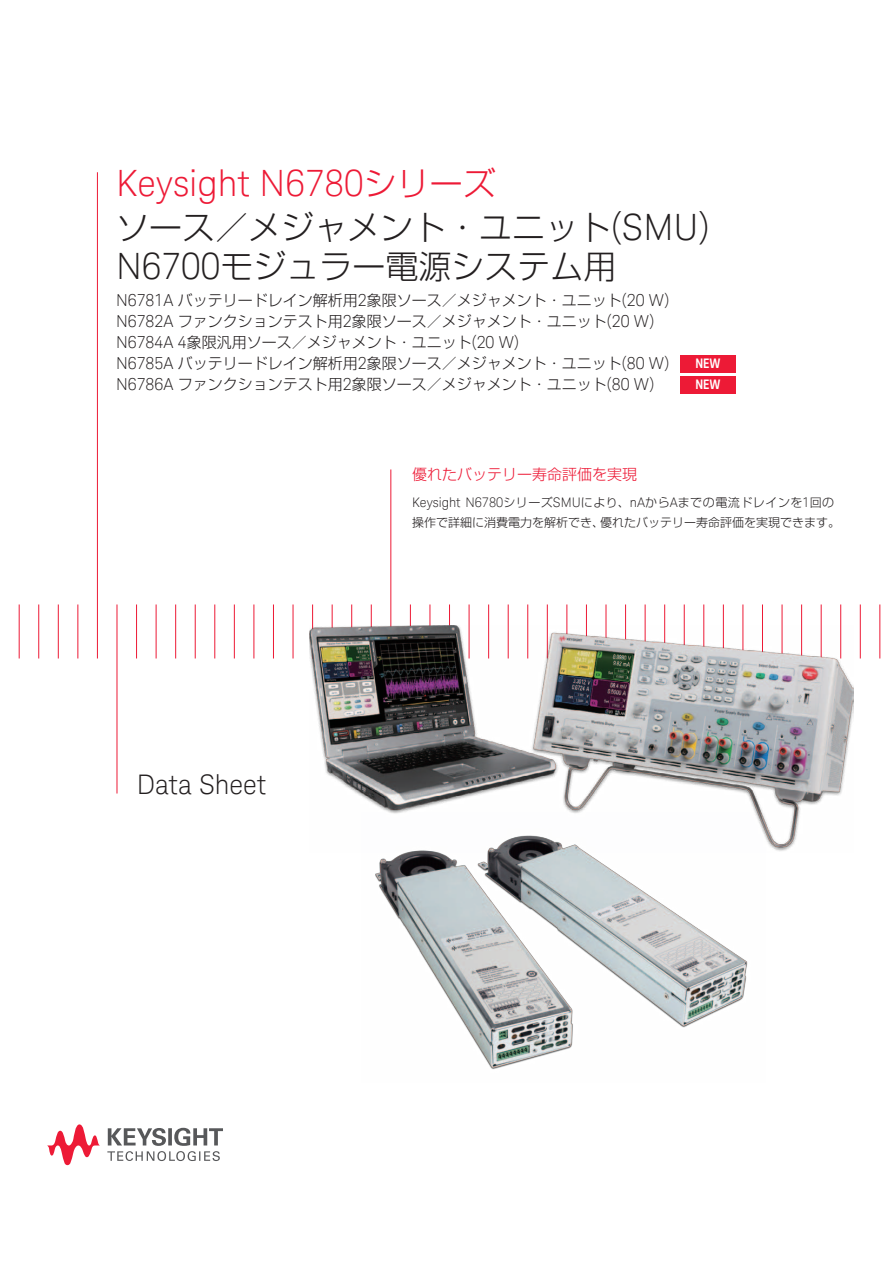
<style>
.page{position:relative;width:893px;height:1263px;background:#fff}
.page>*{position:absolute;margin:0;border:0;box-sizing:border-box;transform-origin:0 0}
.t1{font:300 36.3px "Keysight Sans";color:#ed1a36}
.t2{font:300 33px/39px "Shin Go Pro";color:#231f20}
.t3{font:300 27px "Keysight Sans";letter-spacing:-.005em;color:#231f20}
.t4{font:300 15px/21px "Shin Go Pro";color:#231f20}
.t5{font:300 15px "Shin Go Pro";color:#ed1a36}
.t6{font:700 13.2px "Keysight Sans Condensed";color:#fff}
.t7{font:300 12px/19.5px "Shin Go Pro";color:#231f20}
.s1{font-family:"Shin Go Pro";font-size:33px}
.s2{font-family:"Keysight Sans";font-size:36.3px}
.s3{font-family:"Keysight Sans";font-size:16.5px}
.s4{font-family:"Keysight Sans";font-size:13.2px}
</style>
<div class="page">
<hr style="left:19px;top:604px;width:1px;height:54px;background:#ed1a36">
<hr style="left:38px;top:604px;width:1px;height:54px;background:#ed1a36">
<hr style="left:58px;top:604px;width:1px;height:54px;background:#ed1a36">
<hr style="left:77px;top:604px;width:1px;height:54px;background:#ed1a36">
<hr style="left:97px;top:172px;width:1px;height:486px;background:#ed1a36">
<hr style="left:117px;top:604px;width:1px;height:189px;background:#ed1a36">
<hr style="left:136px;top:604px;width:1px;height:54px;background:#ed1a36">
<hr style="left:156px;top:604px;width:1px;height:54px;background:#ed1a36">
<hr style="left:175px;top:604px;width:1px;height:54px;background:#ed1a36">
<hr style="left:195px;top:604px;width:1px;height:54px;background:#ed1a36">
<hr style="left:214px;top:604px;width:1px;height:54px;background:#ed1a36">
<hr style="left:234px;top:604px;width:1px;height:54px;background:#ed1a36">
<hr style="left:254px;top:604px;width:1px;height:54px;background:#ed1a36">
<hr style="left:273px;top:604px;width:1px;height:54px;background:#ed1a36">
<hr style="left:293px;top:604px;width:1px;height:54px;background:#ed1a36">
<hr style="left:312px;top:604px;width:1px;height:54px;background:#ed1a36">
<hr style="left:332px;top:604px;width:1px;height:54px;background:#ed1a36">
<hr style="left:351px;top:604px;width:1px;height:54px;background:#ed1a36">
<hr style="left:371px;top:604px;width:1px;height:54px;background:#ed1a36">
<hr style="left:390px;top:469px;width:1px;height:189px;background:#ed1a36">
<hr style="left:410px;top:604px;width:1px;height:54px;background:#ed1a36">
<hr style="left:430px;top:604px;width:1px;height:54px;background:#ed1a36">
<hr style="left:449px;top:604px;width:1px;height:54px;background:#ed1a36">
<hr style="left:469px;top:604px;width:1px;height:54px;background:#ed1a36">
<hr style="left:488px;top:604px;width:1px;height:54px;background:#ed1a36">
<hr style="left:508px;top:604px;width:1px;height:54px;background:#ed1a36">
<hr style="left:527px;top:604px;width:1px;height:54px;background:#ed1a36">
<hr style="left:547px;top:604px;width:1px;height:54px;background:#ed1a36">
<hr style="left:566px;top:604px;width:1px;height:54px;background:#ed1a36">
<hr style="left:586px;top:604px;width:1px;height:54px;background:#ed1a36">
<hr style="left:606px;top:604px;width:1px;height:54px;background:#ed1a36">
<hr style="left:625px;top:604px;width:1px;height:54px;background:#ed1a36">
<hr style="left:645px;top:604px;width:1px;height:54px;background:#ed1a36">
<hr style="left:664px;top:604px;width:1px;height:54px;background:#ed1a36">
<hr style="left:684px;top:604px;width:1px;height:54px;background:#ed1a36">
<hr style="left:703px;top:604px;width:1px;height:54px;background:#ed1a36">
<hr style="left:723px;top:604px;width:1px;height:54px;background:#ed1a36">
<hr style="left:742px;top:604px;width:1px;height:54px;background:#ed1a36">
<hr style="left:762px;top:604px;width:1px;height:54px;background:#ed1a36">
<hr style="left:782px;top:604px;width:1px;height:54px;background:#ed1a36">
<hr style="left:801px;top:604px;width:1px;height:54px;background:#ed1a36">
<hr style="left:821px;top:604px;width:1px;height:54px;background:#ed1a36">
<hr style="left:840px;top:604px;width:1px;height:54px;background:#ed1a36">
<hr style="left:860px;top:604px;width:1px;height:54px;background:#ed1a36">
<hr style="left:879px;top:604px;width:1px;height:54px;background:#ed1a36">
<svg style="left:107px;top:1128px;width:116px;height:33px"></svg>
<svg style="left:47px;top:1124px;width:53px;height:41px"></svg>
<div style="left:680px;top:377px;width:56px;height:17px;background:#ed1a36"></div>
<div style="left:680px;top:356px;width:56px;height:17px;background:#ed1a36"></div>
<img style="left:309px;top:625px;width:544px;height:226px">
<img style="left:361px;top:812px;width:405px;height:257px">
<h1 class="t1" style="left:116px;top:162px;width:381px">Keysight N6780<span class="s1">シリーズ</span></h1>
<h2 class="t2" style="left:116px;top:204px;width:595px">ソース／メジャメント・ユニット<span class="s2">(SMU)<br>N6700</span>モジュラー電源システム用</h2>
<p class="t4" style="left:116px;top:288px;width:555px"><span class="s3">N6781A</span> バッテリードレイン解析用<span class="s3">2</span>象限ソース／メジャメント・ユニット<span class="s3">(20 W)<br>N6782A</span> ファンクションテスト用<span class="s3">2</span>象限ソース／メジャメント・ユニット<span class="s3">(20 W)<br>N6784A 4</span>象限汎用ソース／メジャメント・ユニット<span class="s3">(20 W)<br>N6785A</span> バッテリードレイン解析用<span class="s3">2</span>象限ソース／メジャメント・ユニット<span class="s3">(80 W)<br>N6786A</span> ファンクションテスト用<span class="s3">2</span>象限ソース／メジャメント・ユニット<span class="s3">(80 W)</span></p>
<p class="t6" style="left:695px;top:355px;width:27px">NEW</p>
<p class="t6" style="left:695px;top:376px;width:27px">NEW</p>
<h3 class="t3" style="left:137px;top:768px;width:131px">Data Sheet</h3>
<p class="t5" style="left:412px;top:462px;width:226px">優れたバッテリー寿命評価を実現</p>
<p class="t7" style="left:412px;top:491px;width:430px"><span class="s4">Keysight N6780</span>シリーズ<span class="s4">SMU</span>により、<span class="s4">nA</span>から<span class="s4">A</span>までの電流ドレインを<span class="s4">1</span>回の操作で詳細に消費電力を解析でき、優れたバッテリー寿命評価を実現できます。</p>
</div>
